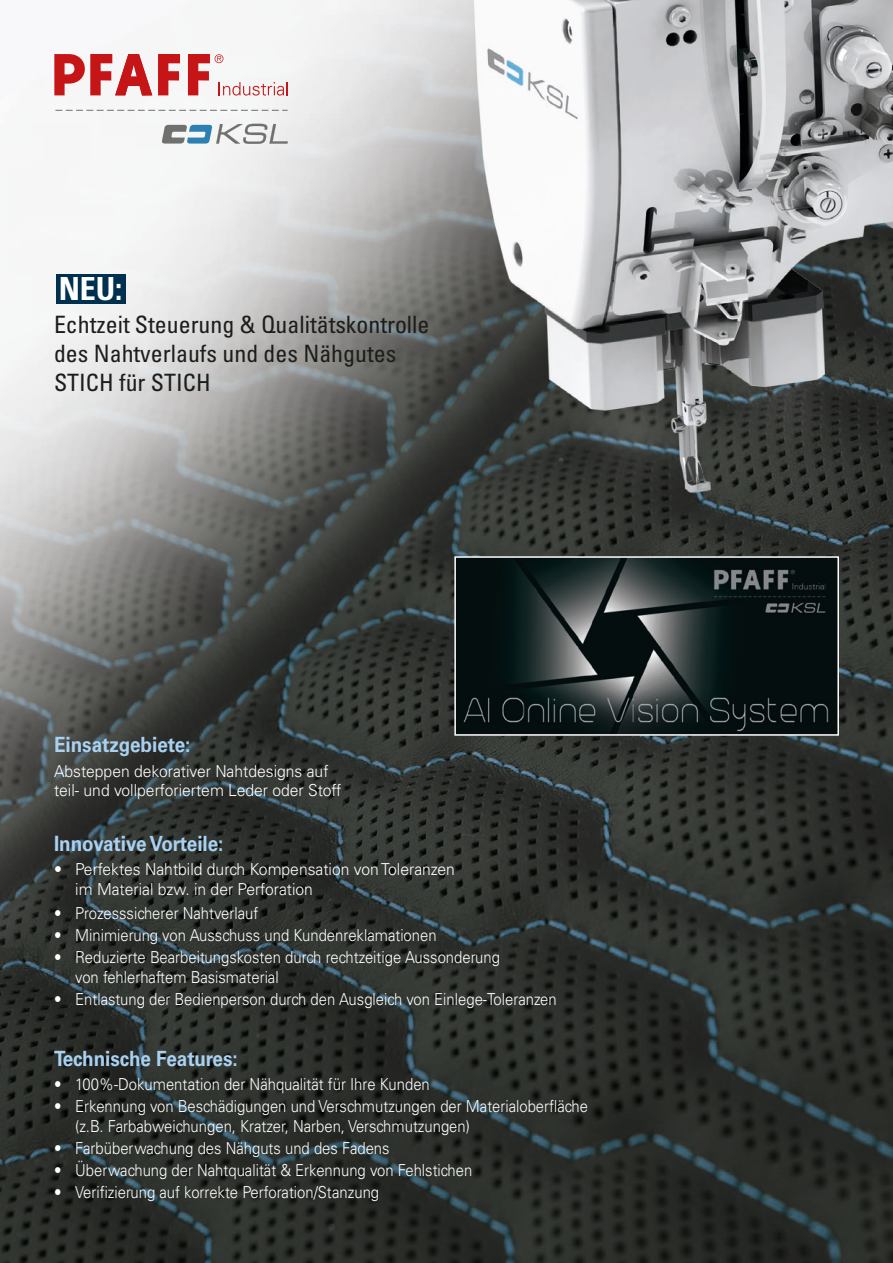
<style>
.page{position:relative;width:893px;height:1263px;background:#fff}
.page>*{position:absolute;margin:0;border:0;box-sizing:border-box;transform-origin:0 0}
.t1{font:700 condensed 31.8px "Univers LT Pro";color:#fff}
.t2{font:condensed 23.85px/28.7px "Univers LT Pro";color:#1d1d1b}
.t3{font:700 21px "Univers";color:#a9d1f1;scale:.9 1}
.t4{font:300 16.5px/19.8px "Univers";color:#fff;scale:.9 1}
.t5{font:300 16.5px/19.8px "Univers";color:#fff;scale:.95 1}
</style>
<div class="page">
<img style="left:0;top:0;width:893px;height:1263px">
<img style="left:457px;top:559px;width:379px;height:174px">
<div style="left:454px;top:556px;width:385px;height:180px;border:2px solid #fff"></div>
<img style="left:437px;top:0;width:456px;height:526px">
<svg style="left:162px;top:124px;width:126px;height:20px"></svg>
<svg style="left:54px;top:54px;width:234px;height:42px"></svg>
<svg style="left:54px;top:110px;width:234px;height:1px"></svg>
<div style="left:56px;top:274px;width:69px;height:30px;background:#003050"></div>
<p class="t1" style="left:59px;top:270px;width:65px">NEU:</p>
<p class="t2" style="left:54px;top:310px;width:377px">Echtzeit Steuerung &amp; Qualitätskontrolle des Nahtverlaufs und des Nähgutes<br>STICH für STICH</p>
<p class="t3" style="left:54px;top:733px;width:153px">Einsatzgebiete:</p>
<p class="t5" style="left:54px;top:761px;width:304px">Absteppen dekorativer Nahtdesigns auf teil- und vollperforiertem Leder oder Stoff</p>
<p class="t3" style="left:54px;top:831px;width:190px">Innovative Vorteile:</p>
<p class="t5" style="left:75px;top:859px;width:401px;text-indent:-21px">• Perfektes Nahtbild durch Kompensation von Toleranzen im Material bzw. in der Perforation</p>
<p class="t4" style="left:54px;top:903px;width:229px">• Prozesssicherer Nahtverlauf</p>
<p class="t4" style="left:54px;top:925px;width:427px">• Minimierung von Ausschuss und Kundenreklamationen</p>
<p class="t4" style="left:75px;top:947px;width:473px;text-indent:-21px">• Reduzierte Bearbeitungskosten durch rechtzeitige Aussonderung von fehlerhaftem Basismaterial</p>
<p class="t4" style="left:54px;top:989px;width:560px">• Entlastung der Bedienperson durch den Ausgleich von Einlege-Toleranzen</p>
<p class="t3" style="left:54px;top:1047px;width:206px">Technische Features:</p>
<p class="t4" style="left:54px;top:1075px;width:419px">• 100%-Dokumentation der Nähqualität für Ihre Kunden</p>
<p class="t4" style="left:75px;top:1096px;width:571px;text-indent:-21px">• Erkennung von Beschädigungen und Verschmutzungen der Materialoberfläche (z.B. Farbabweichungen, Kratzer, Narben, Verschmutzungen)</p>
<p class="t4" style="left:54px;top:1138px;width:374px">• Farbüberwachung des Nähguts und des Fadens</p>
<p class="t4" style="left:54px;top:1160px;width:466px">• Überwachung der Nahtqualität &amp; Erkennung von Fehlstichen</p>
<p class="t4" style="left:54px;top:1182px;width:363px">• Verifizierung auf korrekte Perforation/Stanzung</p>
</div>
